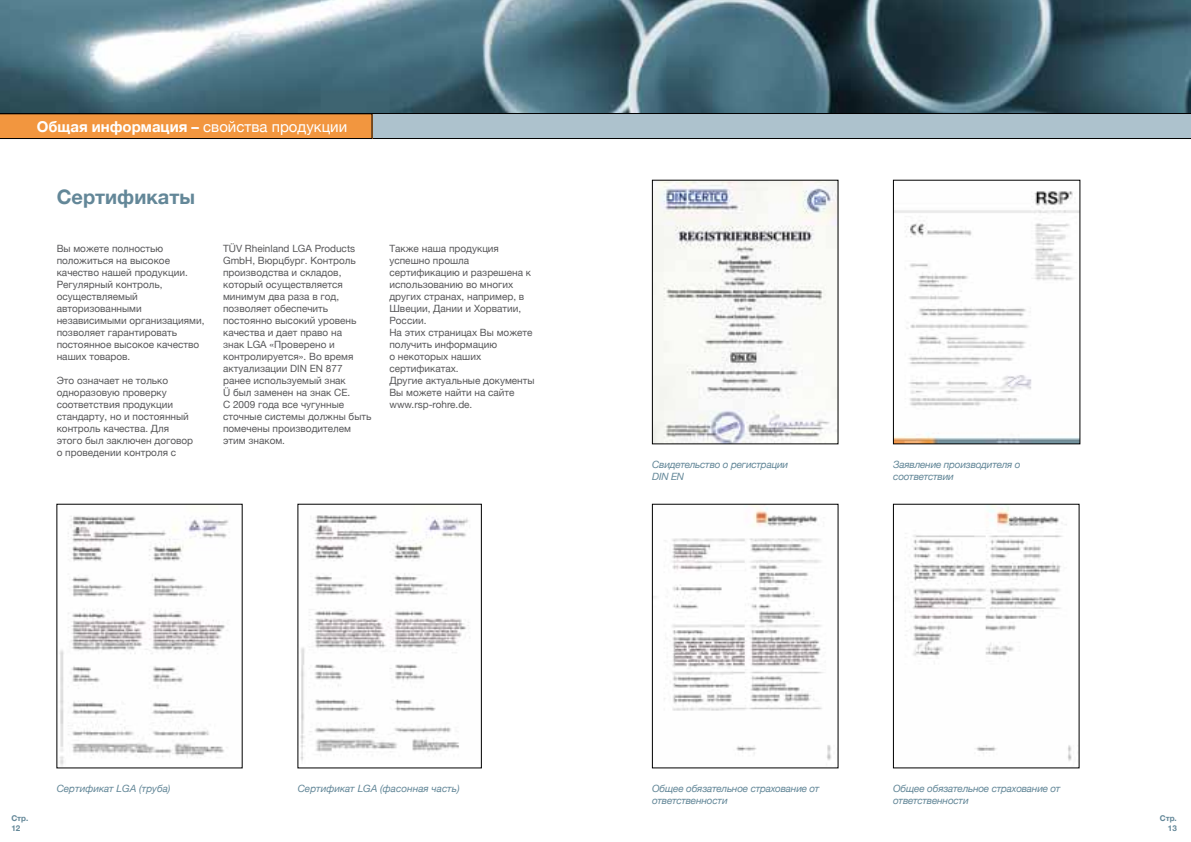
<style>
.page{position:relative;width:1191px;height:842px;background:#fff}
.page>*{position:absolute;margin:0;border:0;box-sizing:border-box;transform-origin:0 0}
.t1{font:700 20px "Helvetica Neue";color:#638798}
.t2{font:15px "Helvetica Neue";color:#fff}
.t3{font:10px/12px "Helvetica Neue";color:#58585a}
.t4{font:italic 10px/12px "Helvetica Neue";letter-spacing:-.02em;color:#638798}
.t5{font:italic 10px "Helvetica Neue";color:#638798}
.t6{font:700 8px/9.6px "Helvetica Neue";color:#638798;text-align:right}
.s1{font-weight:700}
</style>
<div class="page">
<img style="left:300px;top:515px;width:169px;height:246px">
<img style="left:60px;top:516px;width:169px;height:250px">
<img style="left:0;top:0;width:1191px;height:113px">
<svg style="left:0;top:113px;width:1191px;height:26px;background:#b2a593"></svg>
<img style="left:654px;top:506px;width:178px;height:254px">
<img style="left:905px;top:506px;width:167px;height:255px">
<img style="left:654px;top:182px;width:182px;height:260px">
<img style="left:895px;top:191px;width:183px;height:251px">
<div style="left:893px;top:180px;width:187px;height:264px;border:1px solid #000"></div>
<h2 class="t2" style="left:37px;top:116px;width:312px"><span class="s1">Общая информация –</span> свойства продукции</h2>
<h1 class="t1" style="left:57px;top:181px;width:140px">Сертификаты</h1>
<p class="t3" style="left:57px;top:243px;width:149px">Вы можете полностью положиться на высокое качество нашей продукции.<br>Регулярный контроль, осуществляемый авторизованными независимыми организациями, позволяет гарантировать постоянное высокое качество наших товаров.</p>
<p class="t3" style="left:57px;top:375px;width:138px">Это означает не только одноразовую проверку соответствия продукции стандарту, но и постоянный контроль качества. Для этого был заключен договор о проведении контроля с</p>
<p class="t3" style="left:223px;top:243px;width:150px">TÜV Rheinland LGA Products<br>GmbH, Вюрцбург. Контроль производства и складов, который осуществляется минимум два раза в год, позволяет обеспечить постоянно высокий уровень качества и дает право на<br>знак LGA «Проверено и контролируется». Во время актуализации DIN EN 877 ранее используемый знак<br>Ü был заменен на знак CE.<br>С 2009 года все чугунные сточные системы должны быть помечены производителем этим знаком.</p>
<p class="t3" style="left:389px;top:243px;width:147px">Также наша продукция успешно прошла сертификацию и разрешена к использованию во многих других странах, например, в<br>Швеции, Дании и Хорватии,<br>России.<br>На этих страницах Вы можете получить информацию<br>о некоторых наших сертификатах.<br>Другие актуальные документы<br>Вы можете найти на сайте www.rsp-rohre.de.</p>
<p class="t4" style="left:652px;top:459px;width:137px">Свидетельство о регистрации<br>DIN EN</p>
<p class="t4" style="left:893px;top:459px;width:129px">Заявление производителя о соответствии</p>
<p class="t6" style="left:11px;top:814px;width:19px;text-align:left">Стр.<br>12</p>
<p class="t5" style="left:57px;top:781px;width:115px">Сертификат LGA (труба)</p>
<p class="t5" style="left:298px;top:781px;width:163px">Сертификат LGA (фасонная часть)</p>
<p class="t4" style="left:652px;top:783px;width:169px">Общее обязательное страхование от ответственности</p>
<p class="t4" style="left:893px;top:783px;width:169px">Общее обязательное страхование от ответственности</p>
<p class="t6" style="left:1159px;top:814px;width:19px">Стр.<br>13</p>
</div>
